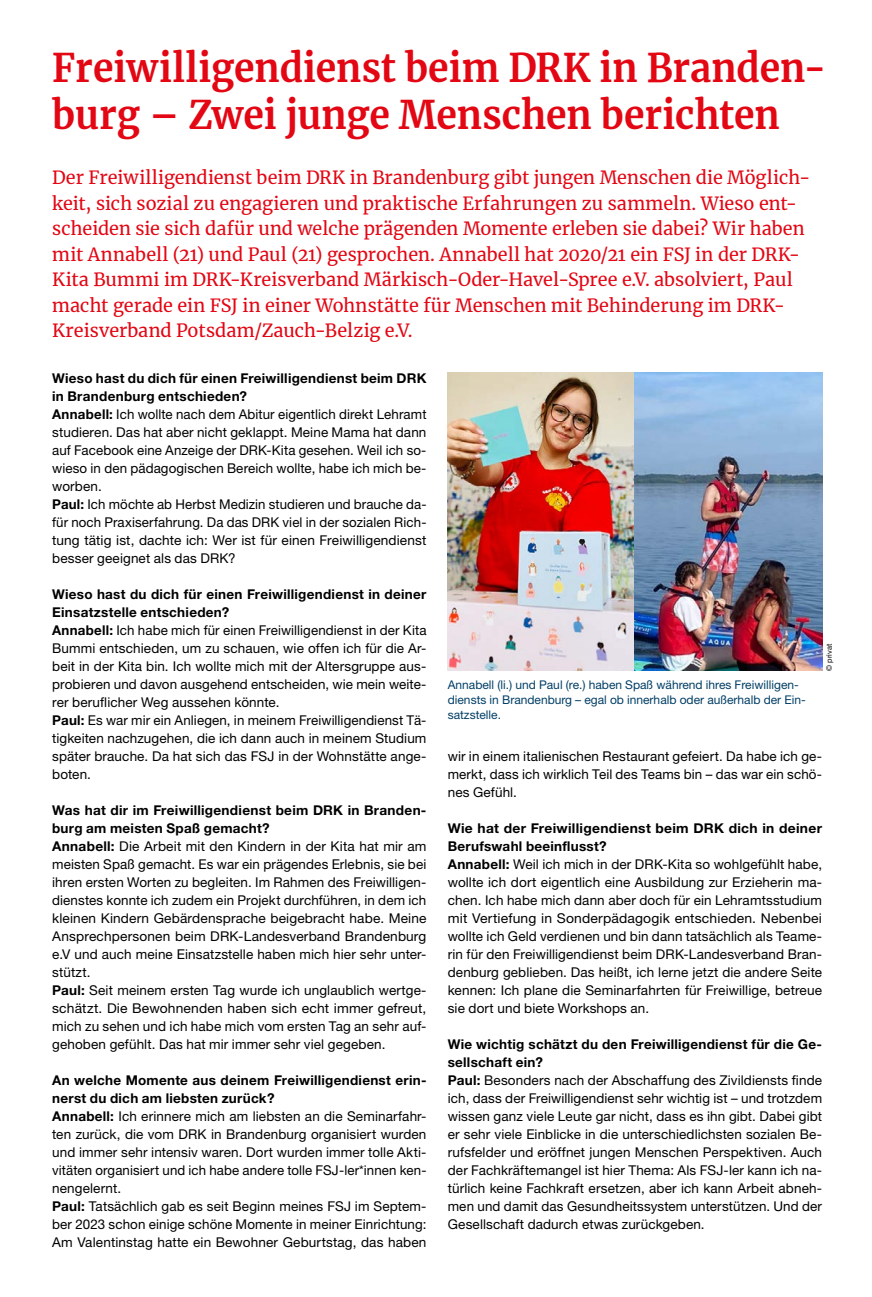
<style>
.page{position:relative;width:872px;height:1297px;background:#fff}
.page>*{position:absolute;margin:0;border:0;box-sizing:border-box;transform-origin:0 0}
.MGB_Headline{font:700 39px/46.8px "Merriweather";color:#e30613;scale:.96 1}
.MGB_Subline{font:18px/25.5px "Merriweather";color:#e30613}
.MGB_Copy{font:13.5px/18px "Helvetica Neue LT Pro";letter-spacing:.01em;color:#000;text-align:justify}
.MGB_Copy_bold{font:700 13.5px/18px "Helvetica Neue LT Pro";letter-spacing:.02em;color:#000}
.MGB_BU{font:12px/15px "Helvetica Neue LT Pro";color:#003e66}
.MGB_Fotocredits{font:7.5px "Helvetica Neue LT Pro";color:#000}
.s1{font-weight:700}
</style>
<div class="page">
<img style="left:448px;top:372px;width:374px;height:298px">
<p class="MGB_Headline" style="left:52px;top:44px;width:808px">Freiwilligendienst beim DRK in Branden&shy;burg – Zwei junge Menschen berichten</p>
<p class="MGB_Subline" style="left:52px;top:164px;width:760px">Der Freiwilligendienst beim DRK in Brandenburg gibt jungen Menschen die Möglich&shy;keit, sich sozial zu engagieren und praktische Erfahrungen zu sammeln. Wieso ent&shy;scheiden sie sich dafür und welche prägenden Momente erleben sie dabei? Wir haben mit Annabell (21) und Paul (21) gesprochen. Annabell hat 2020/21 ein FSJ in der DRK-Kita Bummi im DRK-Kreisverband Märkisch-Oder-Havel-Spree e.V. absolviert, Paul macht gerade ein FSJ in einer Wohnstätte für Menschen mit Behinderung im DRK-Kreisverband Potsdam/Zauch-Belzig e.V.</p>
<p class="MGB_Copy_bold" style="left:52px;top:368px;width:376px">Wieso hast du dich für einen Freiwilligendienst beim DRK in Brandenburg entschieden?</p>
<p class="MGB_Copy" style="left:52px;top:404px;width:376px"><span class="s1">Annabell:</span> Ich wollte nach dem Abitur eigentlich direkt Lehramt studieren. Das hat aber nicht geklappt. Meine Mama hat dann auf Facebook eine Anzeige der DRK-Kita gesehen. Weil ich so&shy;wieso in den pädagogischen Bereich wollte, habe ich mich be&shy;worben.</p>
<p class="MGB_Copy" style="left:52px;top:494px;width:376px"><span class="s1">Paul:</span> Ich möchte ab Herbst Medizin studieren und brauche da&shy;für noch Praxiserfahrung. Da das DRK viel in der sozialen Rich&shy;tung tätig ist, dachte ich: Wer ist für einen Freiwilligendienst besser geeignet als das DRK?</p>
<p class="MGB_Copy_bold" style="left:52px;top:584px;width:376px">Wieso hast du dich für einen Freiwilligendienst in deiner<br>Einsatzstelle entschieden?</p>
<p class="MGB_Copy" style="left:52px;top:620px;width:376px"><span class="s1">Annabell:</span> Ich habe mich für einen Freiwilligendienst in der Kita Bummi entschieden, um zu schauen, wie offen ich für die Ar&shy;beit in der Kita bin. Ich wollte mich mit der Altersgruppe aus&shy;probieren und davon ausgehend entscheiden, wie mein weite&shy;rer beruflicher Weg aussehen könnte.</p>
<p class="MGB_Copy" style="left:52px;top:710px;width:376px"><span class="s1">Paul:</span> Es war mir ein Anliegen, in meinem Freiwilligendienst Tä&shy;tigkeiten nachzugehen, die ich dann auch in meinem Studium später brauche. Da hat sich das FSJ in der Wohnstätte ange&shy;boten.</p>
<p class="MGB_Copy_bold" style="left:52px;top:800px;width:376px">Was hat dir im Freiwilligendienst beim DRK in Branden&shy;burg am meisten Spaß gemacht?</p>
<p class="MGB_Copy" style="left:52px;top:836px;width:376px"><span class="s1">Annabell:</span> Die Arbeit mit den Kindern in der Kita hat mir am meisten Spaß gemacht. Es war ein prägendes Erlebnis, sie bei ihren ersten Worten zu begleiten. Im Rahmen des Freiwilligen&shy;dienstes konnte ich zudem ein Projekt durchführen, in dem ich kleinen Kindern Gebärdensprache beigebracht habe. Meine Ansprechpersonen beim DRK-Landesverband Brandenburg e.V und auch meine Einsatzstelle haben mich hier sehr unter&shy;stützt.</p>
<p class="MGB_Copy" style="left:52px;top:980px;width:376px"><span class="s1">Paul:</span> Seit meinem ersten Tag wurde ich unglaublich wertge&shy;schätzt. Die Bewohnenden haben sich echt immer gefreut, mich zu sehen und ich habe mich vom ersten Tag an sehr auf&shy;gehoben gefühlt. Das hat mir immer sehr viel gegeben.</p>
<p class="MGB_Copy_bold" style="left:52px;top:1070px;width:376px">An welche Momente aus deinem Freiwilligendienst erin&shy;nerst du dich am liebsten zurück?</p>
<p class="MGB_Copy" style="left:52px;top:1106px;width:376px"><span class="s1">Annabell:</span> Ich erinnere mich am liebsten an die Seminarfahr&shy;ten zurück, die vom DRK in Brandenburg organisiert wurden und immer sehr intensiv waren. Dort wurden immer tolle Akti&shy;vitäten organisiert und ich habe andere tolle FSJ-ler*innen ken&shy;nengelernt.</p>
<p class="MGB_Copy" style="left:52px;top:1196px;width:376px"><span class="s1">Paul:</span> Tatsächlich gab es seit Beginn meines FSJ im Septem&shy;ber 2023 schon einige schöne Momente in meiner Einrichtung:<br>Am Valentinstag hatte ein Bewohner Geburtstag, das haben</p>
<p class="MGB_Fotocredits" style="left:824px;top:671px;width:28px;rotate:-90deg">© privat</p>
<p class="MGB_BU" style="left:448px;top:677px;width:359px">Annabell (li.) und Paul (re.) haben Spaß während ihres Freiwilligen&shy;diensts in Brandenburg – egal ob innerhalb oder außerhalb der Ein&shy;satzstelle.</p>
<p class="MGB_Copy" style="left:448px;top:746px;width:376px">wir in einem italienischen Restaurant gefeiert. Da habe ich ge&shy;merkt, dass ich wirklich Teil des Teams bin – das war ein schö&shy;nes Gefühl.</p>
<p class="MGB_Copy_bold" style="left:448px;top:818px;width:376px">Wie hat der Freiwilligendienst beim DRK dich in deiner<br>Berufswahl beeinflusst?</p>
<p class="MGB_Copy" style="left:448px;top:854px;width:376px"><span class="s1">Annabell:</span> Weil ich mich in der DRK-Kita so wohlgefühlt habe, wollte ich dort eigentlich eine Ausbildung zur Erzieherin ma&shy;chen. Ich habe mich dann aber doch für ein Lehramtsstudium mit Vertiefung in Sonderpädagogik entschieden. Nebenbei wollte ich Geld verdienen und bin dann tatsächlich als Teame&shy;rin für den Freiwilligendienst beim DRK-Landesverband Bran&shy;denburg geblieben. Das heißt, ich lerne jetzt die andere Seite kennen: Ich plane die Seminarfahrten für Freiwillige, betreue sie dort und biete Workshops an.</p>
<p class="MGB_Copy_bold" style="left:448px;top:1034px;width:376px">Wie wichtig schätzt du den Freiwilligendienst für die Ge&shy;sellschaft ein?</p>
<p class="MGB_Copy" style="left:448px;top:1070px;width:376px"><span class="s1">Paul:</span> Besonders nach der Abschaffung des Zivildiensts finde ich, dass der Freiwilligendienst sehr wichtig ist – und trotzdem wissen ganz viele Leute gar nicht, dass es ihn gibt. Dabei gibt er sehr viele Einblicke in die unterschiedlichsten sozialen Be&shy;rufsfelder und eröffnet jungen Menschen Perspektiven. Auch der Fachkräftemangel ist hier Thema: Als FSJ-ler kann ich na&shy;türlich keine Fachkraft ersetzen, aber ich kann Arbeit abneh&shy;men und damit das Gesundheitssystem unterstützen. Und der Gesellschaft dadurch etwas zurückgeben.</p>
</div>
